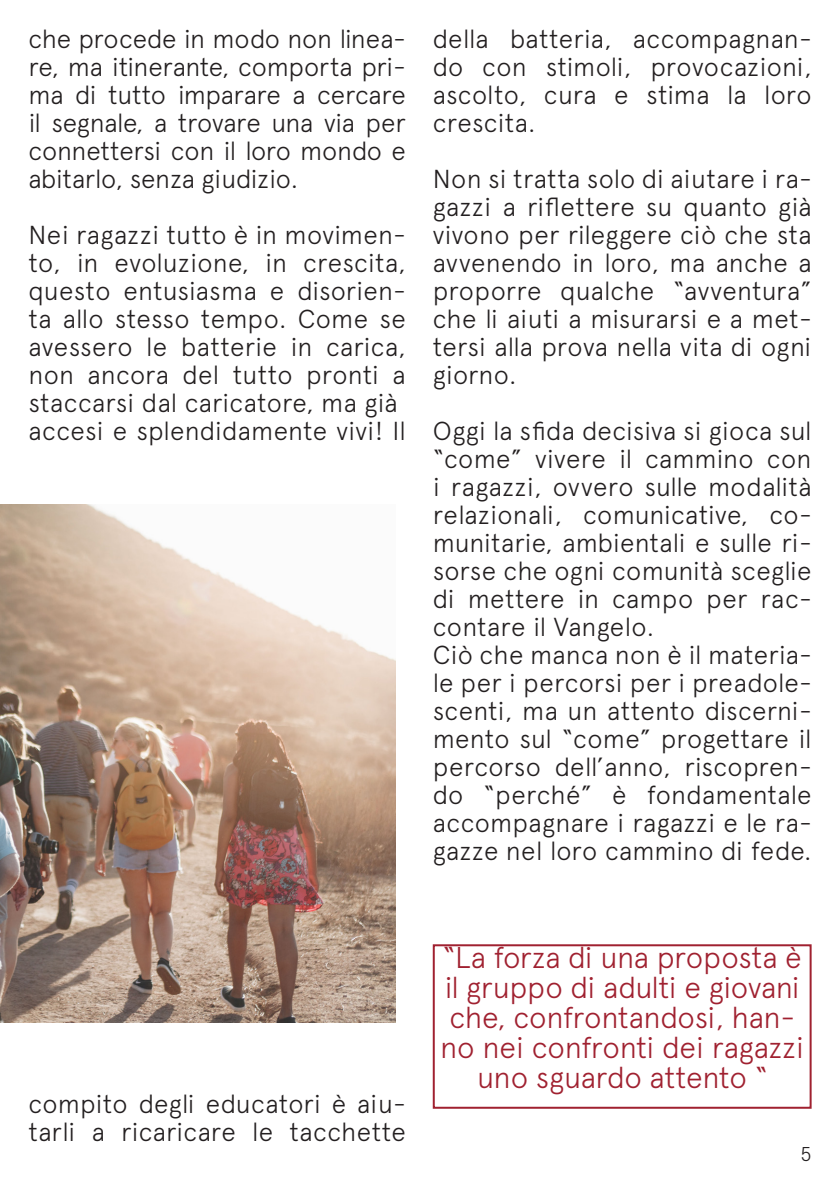
<style>
.page{position:relative;width:840px;height:1191px;background:#fff}
.page>*{position:absolute;margin:0;border:0;box-sizing:border-box;transform-origin:0 0}
.t1{font:300 30px/30px "Apercu";letter-spacing:-.01em;color:#a02130;text-align:center}
.t2{font:300 26px/28px "Apercu";letter-spacing:.005em;color:#231f20;text-align:justify}
.t3{font:300 20px "Apercu";color:#231f20}
</style>
<div class="page">
<img style="left:0;top:504px;width:395px;height:518px">
<div style="left:432px;top:944px;width:379px;height:164px;border:2px solid #a02130"></div>
<p class="t2" style="left:28px;top:25px;width:379px">che procede in modo non linea&shy;re, ma itinerante, comporta pri&shy;ma di tutto imparare a cercare il segnale, a trovare una via per connettersi con il loro mondo e abitarlo, senza giudizio.</p>
<p class="t2" style="left:28px;top:221px;width:379px">Nei ragazzi tutto è in movimen&shy;to, in evoluzione, in crescita, questo entusiasma e disorien&shy;ta allo stesso tempo. Come se avessero le batterie in carica, non ancora del tutto pronti a staccarsi dal caricatore, ma già</p>
<p class="t2" style="left:28px;top:417px;width:379px">accesi e splendidamente vivi! Il</p>
<p class="t2" style="left:432px;top:25px;width:380px">della batteria, accompagnan&shy;do con stimoli, provocazioni, ascolto, cura e stima la loro crescita.</p>
<p class="t2" style="left:432px;top:165px;width:380px">Non si tratta solo di aiutare i ra&shy;gazzi a riflettere su quanto già vivono per rileggere ciò che sta avvenendo in loro, ma anche a proporre qualche “avventura” che li aiuti a misurarsi e a met&shy;tersi alla prova nella vita di ogni giorno.</p>
<p class="t2" style="left:432px;top:417px;width:380px">Oggi la sfida decisiva si gioca sul “come” vivere il cammino con i ragazzi, ovvero sulle modalità relazionali, comunicative, co&shy;munitarie, ambientali e sulle ri&shy;sorse che ogni comunità sceglie di mettere in campo per rac&shy;contare il Vangelo.</p>
<p class="t2" style="left:432px;top:641px;width:380px">Ciò che manca non è il materia&shy;le per i percorsi per i preadole&shy;scenti, ma un attento discerni&shy;mento sul “come” progettare il percorso dell’anno, riscopren&shy;do “perché” è fondamentale accompagnare i ragazzi e le ra&shy;gazze nel loro cammino di fede.</p>
<p class="t2" style="left:28px;top:1089px;width:379px">compito degli educatori è aiu&shy;tarli a ricaricare le tacchette</p>
<p class="t1" style="left:440px;top:941px;width:365px">“La forza di una proposta è il gruppo di adulti e giovani che, confrontandosi, han&shy;no nei confronti dei ragazzi uno sguardo attento “</p>
<p class="t3" style="left:799px;top:1142px;width:13px">5</p>
</div>
